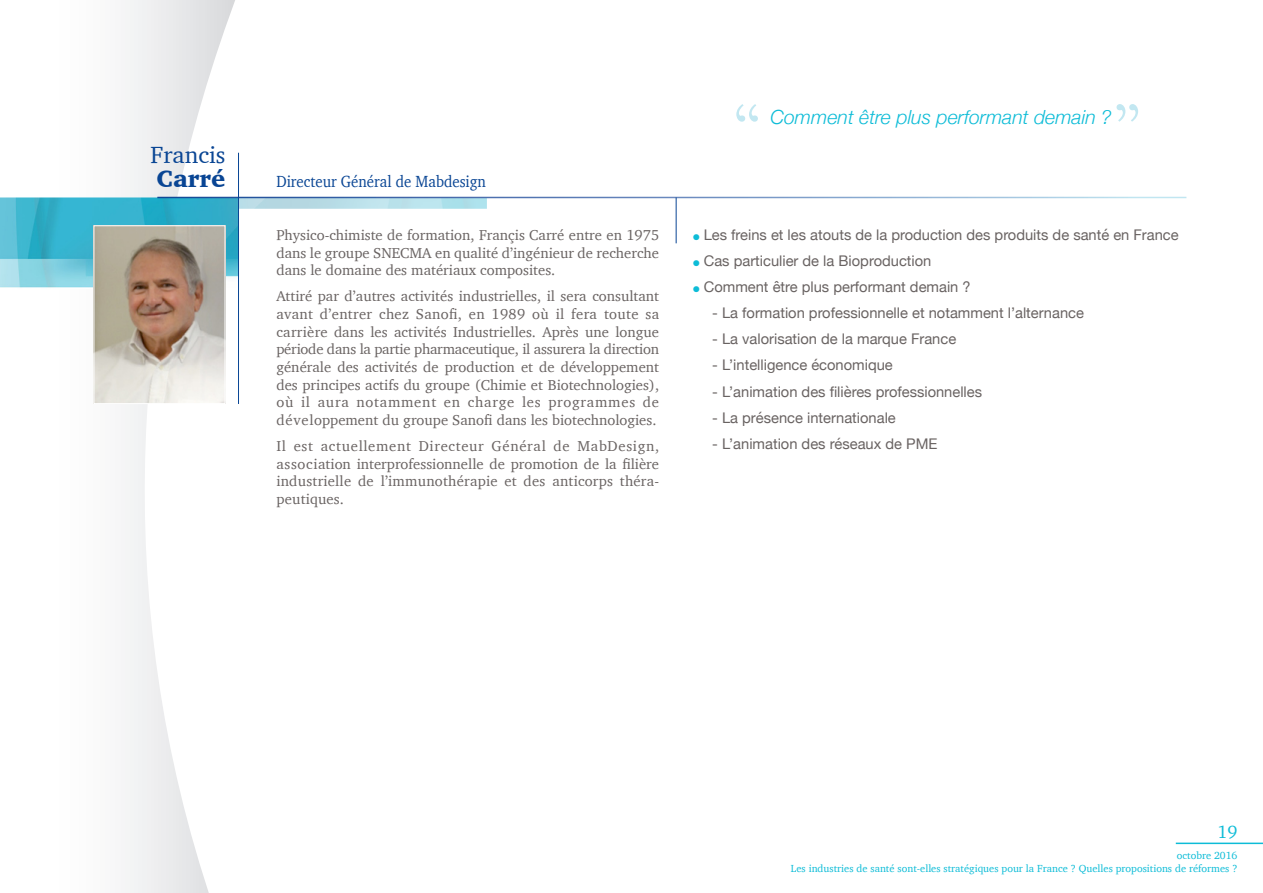
<style>
.page{position:relative;width:1263px;height:893px;background:#fff}
.page>*{position:absolute;margin:0;border:0;box-sizing:border-box;transform-origin:0 0}
.t1{font:500 76.5px "Berkeley";color:#c2e7f1}
.t2{font:24px "Charter";color:#094594}
.t3{font:900 24px "Charter";color:#094594}
.t4{font:italic 300 19.5px "Helvetica Neue";color:#0dbcd7}
.t5{font:18px "Charter";color:#0dbcd7}
.t6{font:16.5px "Charter";color:#094594;scale:.9 1}
.t7{font:14.7px/17.7px "Charter";color:#696362;text-align:justify}
.t8{font:14.7px "Helvetica Neue";color:#696362}
.t9{font:10.5px/12.6px "Charter";color:#0dbcd7;text-align:right}
.s1{color:#0dbcd7}
</style>
<div class="page">
<svg style="left:93px;top:0;width:147px;height:893px"></svg>
<hr style="left:1176px;top:843px;width:87px;height:1px;background:#0dbcd7">
<img style="left:1px;top:197px;width:239px;height:92px">
<svg style="left:239px;top:198px;width:799px;height:19px"></svg>
<img style="left:96px;top:227px;width:127px;height:175px">
<div style="left:94px;top:225px;width:131px;height:179px;border:1px solid #fff"></div>
<hr style="left:157px;top:197px;width:1029px;height:1px;background:#fff">
<hr style="left:238px;top:153px;width:1px;height:251px;background:#094594">
<hr style="left:676px;top:197px;width:1px;height:46px;background:#094594">
<svg style="left:0;top:0;width:1px;height:893px"></svg>
<h2 class="t2" style="left:150px;top:134px;width:76px">Francis</h2>
<h2 class="t3" style="left:157px;top:164px;width:70px">Carré</h2>
<p class="t6" style="left:276px;top:167px;width:234px">Directeur Général de Mabdesign</p>
<p class="t7" style="left:276px;top:226px;width:384px">Physico-chimiste de formation, Françis Carré entre en 1975 dans le groupe SNECMA en qualité d’ingénieur de recherche dans le domaine des matériaux composites.</p>
<p class="t7" style="left:276px;top:287px;width:384px">Attiré par d’autres activités industrielles, il sera consultant avant d’entrer chez Sanofi, en 1989 où il fera toute sa carrière dans les activités Industrielles. Après une longue période dans la partie pharmaceutique, il assurera la direction générale des activités de production et de développement des principes actifs du groupe (Chimie et Biotechnologies), où il aura notamment en charge les programmes de développement du groupe Sanofi dans les biotechnologies.</p>
<p class="t7" style="left:276px;top:437px;width:384px">Il est actuellement Directeur Général de MabDesign, association interprofessionnelle de promotion de la filière industrielle de l’immunothérapie et des anticorps théra&shy;peutiques.</p>
<h1 class="t1" style="left:730px;top:90px;width:34px">“</h1>
<h3 class="t4" style="left:770px;top:102px;width:343px">Comment être plus performant demain ?</h3>
<h1 class="t1" style="left:1112px;top:90px;width:34px">”</h1>
<p class="t8" style="left:693px;top:224px;width:487px"><span class="s1">●</span> Les freins et les atouts de la production des produits de santé en France</p>
<p class="t8" style="left:693px;top:250px;width:240px"><span class="s1">●</span> Cas particulier de la Bioproduction</p>
<p class="t8" style="left:693px;top:276px;width:279px"><span class="s1">●</span> Comment être plus performant demain ?</p>
<p class="t8" style="left:712px;top:302px;width:373px">- La formation professionnelle et notamment l’alternance</p>
<p class="t8" style="left:712px;top:328px;width:245px">- La valorisation de la marque France</p>
<p class="t8" style="left:712px;top:355px;width:182px">- L’intelligence économique</p>
<p class="t8" style="left:712px;top:381px;width:271px">- L’animation des filières professionnelles</p>
<p class="t8" style="left:712px;top:407px;width:185px">- La présence internationale</p>
<p class="t8" style="left:712px;top:433px;width:227px">- L’animation des réseaux de PME</p>
<p class="t5" style="left:1217px;top:817px;width:22px">19</p>
<p class="t9" style="left:791px;top:849px;width:448px">octobre 2016<br>Les industries de santé sont-elles stratégiques pour la France ? Quelles propositions de réformes ?</p>
</div>
